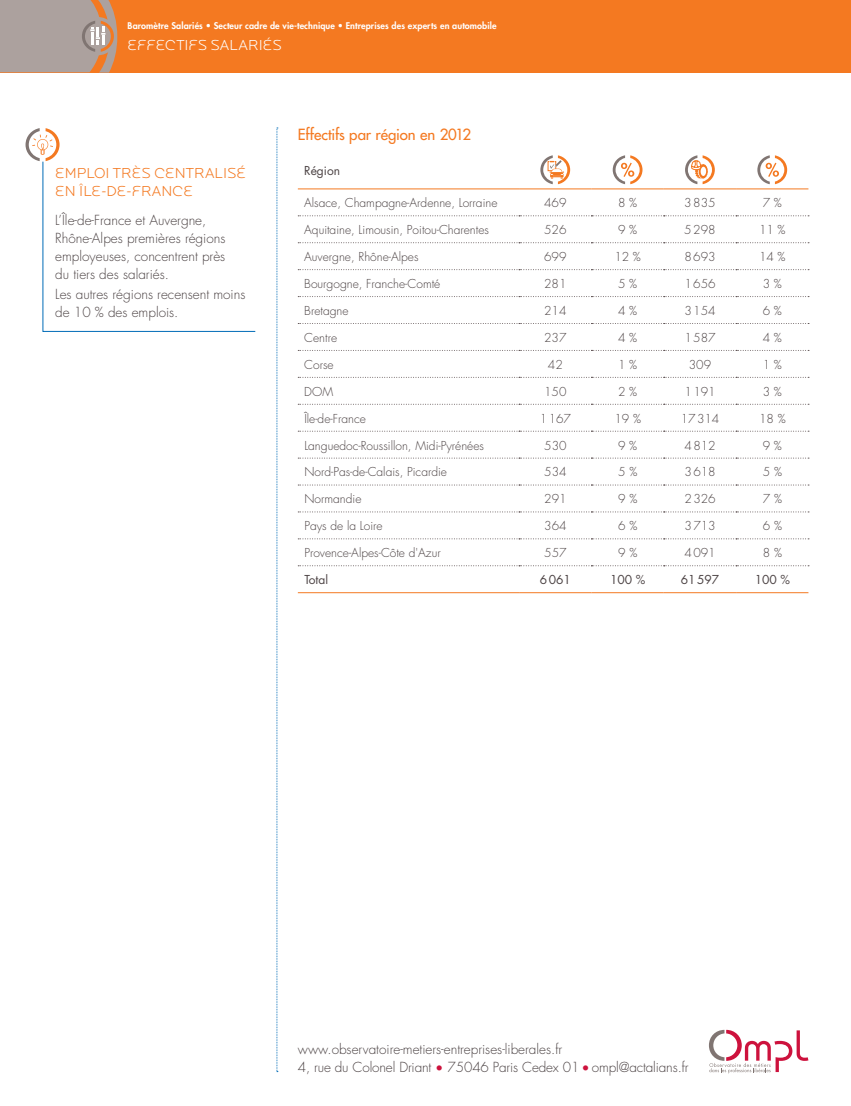
<style>
.page{position:relative;width:851px;height:1106px;background:#fff}
.page>*{position:absolute;margin:0;border:0;box-sizing:border-box;transform-origin:0 0}
.t1{font:300 15px/18px "Locator Display";color:#f47921}
.t2{font:500 15px "Futura Std";letter-spacing:-.01em;color:#f47921}
.t3{font:300 15px "Locator Display";color:#fff}
.t4{font:300 13.5px/18px "Futura Std";color:#4c4344}
.t5{font:300 12px "Futura Std";color:#4c4344}
.t6{font:12px "Futura Std";color:#4c4344}
.t7{font:800 9px "Futura Std";letter-spacing:.01em;color:#fff}
.s1{color:#cd123d}
</style>
<div class="page">
<div style="left:0;top:0;width:850px;height:72px;background:#f47921"></div>
<svg style="left:276px;top:128px;width:2px;height:944px;background:#c4dced"></svg>
<svg style="left:0;top:0;width:117px;height:73px;background:#b29e95"></svg>
<svg style="left:709px;top:1029px;width:99px;height:44px"></svg>
<svg style="left:298px;top:189px;width:510px;height:351px"></svg>
<svg style="left:298px;top:215px;width:510px;height:1px"></svg>
<svg style="left:298px;top:242px;width:510px;height:1px"></svg>
<svg style="left:298px;top:269px;width:510px;height:1px"></svg>
<svg style="left:298px;top:296px;width:510px;height:1px"></svg>
<svg style="left:298px;top:323px;width:510px;height:1px"></svg>
<svg style="left:298px;top:350px;width:510px;height:1px"></svg>
<svg style="left:298px;top:377px;width:510px;height:1px"></svg>
<svg style="left:298px;top:404px;width:510px;height:1px"></svg>
<svg style="left:298px;top:431px;width:510px;height:1px"></svg>
<svg style="left:298px;top:458px;width:510px;height:1px"></svg>
<svg style="left:298px;top:484px;width:510px;height:1px"></svg>
<svg style="left:298px;top:511px;width:510px;height:1px"></svg>
<svg style="left:298px;top:538px;width:510px;height:1px"></svg>
<svg style="left:298px;top:565px;width:510px;height:1px"></svg>
<hr style="left:298px;top:188px;width:221px;height:1px;background:#f47921">
<hr style="left:519px;top:188px;width:72px;height:1px;background:#f47921">
<hr style="left:591px;top:188px;width:72px;height:1px;background:#f47921">
<hr style="left:663px;top:188px;width:73px;height:1px;background:#f47921">
<hr style="left:736px;top:188px;width:72px;height:1px;background:#f47921">
<hr style="left:298px;top:592px;width:221px;height:1px;background:#f47921">
<hr style="left:519px;top:592px;width:72px;height:1px;background:#f47921">
<hr style="left:591px;top:592px;width:72px;height:1px;background:#f47921">
<hr style="left:663px;top:592px;width:73px;height:1px;background:#f47921">
<hr style="left:736px;top:592px;width:72px;height:1px;background:#f47921">
<svg style="left:540px;top:155px;width:30px;height:29px"></svg>
<svg style="left:612px;top:155px;width:30px;height:29px"></svg>
<svg style="left:685px;top:155px;width:29px;height:29px"></svg>
<svg style="left:757px;top:155px;width:30px;height:29px"></svg>
<svg style="left:26px;top:128px;width:230px;height:204px"></svg>
<p class="t7" style="left:128px;top:20px;width:370px">Baromètre Salariés • Secteur cadre de vie-technique • Entreprises des experts en automobile</p>
<p class="t3" style="left:128px;top:36px;width:156px">EFFECTIFS SALARIÉS</p>
<p class="t1" style="left:55px;top:163px;width:192px">EMPLOI TRÈS CENTRALISÉ<br>EN ÎLE-DE-FRANCE</p>
<p class="t4" style="left:55px;top:211px;width:172px">L’Île-de-France et Auvergne,<br>Rhône-Alpes premières régions employeuses, concentrent près du tiers des salariés.</p>
<p class="t4" style="left:55px;top:285px;width:192px">Les autres régions recensent moins de 10 % des emplois.</p>
<p class="t2" style="left:298px;top:125px;width:175px">Effectifs par région en 2012</p>
<p class="t6" style="left:304px;top:163px;width:37px">Région</p>
<p class="t5" style="left:304px;top:196px;width:195px">Alsace, Champagne-Ardenne, Lorraine</p>
<p class="t5" style="left:544px;top:196px;width:24px">469</p>
<p class="t5" style="left:618px;top:196px;width:21px">8 %</p>
<p class="t5" style="left:684px;top:196px;width:33px">3835</p>
<p class="t5" style="left:762px;top:196px;width:21px">7 %</p>
<p class="t5" style="left:304px;top:222px;width:186px">Aquitaine, Limousin, Poitou-Charentes</p>
<p class="t5" style="left:544px;top:222px;width:24px">526</p>
<p class="t5" style="left:618px;top:222px;width:21px">9 %</p>
<p class="t5" style="left:684px;top:222px;width:33px">5298</p>
<p class="t5" style="left:758px;top:222px;width:28px">11 %</p>
<p class="t5" style="left:304px;top:249px;width:116px">Auvergne, Rhône-Alpes</p>
<p class="t5" style="left:544px;top:249px;width:24px">699</p>
<p class="t5" style="left:614px;top:249px;width:28px">12 %</p>
<p class="t5" style="left:684px;top:249px;width:33px">8693</p>
<p class="t5" style="left:758px;top:249px;width:28px">14 %</p>
<p class="t5" style="left:304px;top:276px;width:137px">Bourgogne, Franche-Comté</p>
<p class="t5" style="left:544px;top:276px;width:24px">281</p>
<p class="t5" style="left:618px;top:276px;width:21px">5 %</p>
<p class="t5" style="left:684px;top:276px;width:33px">1656</p>
<p class="t5" style="left:762px;top:276px;width:21px">3 %</p>
<p class="t5" style="left:304px;top:303px;width:46px">Bretagne</p>
<p class="t5" style="left:544px;top:303px;width:24px">214</p>
<p class="t5" style="left:618px;top:303px;width:21px">4 %</p>
<p class="t5" style="left:684px;top:303px;width:33px">3154</p>
<p class="t5" style="left:762px;top:303px;width:21px">6 %</p>
<p class="t5" style="left:304px;top:330px;width:34px">Centre</p>
<p class="t5" style="left:544px;top:330px;width:24px">237</p>
<p class="t5" style="left:618px;top:330px;width:21px">4 %</p>
<p class="t5" style="left:684px;top:330px;width:33px">1587</p>
<p class="t5" style="left:762px;top:330px;width:21px">4 %</p>
<p class="t5" style="left:304px;top:357px;width:31px">Corse</p>
<p class="t5" style="left:548px;top:357px;width:16px">42</p>
<p class="t5" style="left:618px;top:357px;width:21px">1 %</p>
<p class="t5" style="left:688px;top:357px;width:24px">309</p>
<p class="t5" style="left:762px;top:357px;width:21px">1 %</p>
<p class="t5" style="left:304px;top:384px;width:30px">DOM</p>
<p class="t5" style="left:544px;top:384px;width:24px">150</p>
<p class="t5" style="left:618px;top:384px;width:21px">2 %</p>
<p class="t5" style="left:684px;top:384px;width:33px">1191</p>
<p class="t5" style="left:762px;top:384px;width:21px">3 %</p>
<p class="t5" style="left:304px;top:411px;width:63px">Île-de-France</p>
<p class="t5" style="left:539px;top:411px;width:33px">1167</p>
<p class="t5" style="left:614px;top:411px;width:28px">19 %</p>
<p class="t5" style="left:680px;top:411px;width:40px">17314</p>
<p class="t5" style="left:759px;top:411px;width:28px">18 %</p>
<p class="t5" style="left:304px;top:438px;width:181px">Languedoc-Roussillon, Midi-Pyrénées</p>
<p class="t5" style="left:544px;top:438px;width:24px">530</p>
<p class="t5" style="left:618px;top:438px;width:21px">9 %</p>
<p class="t5" style="left:684px;top:438px;width:33px">4812</p>
<p class="t5" style="left:762px;top:438px;width:21px">9 %</p>
<p class="t5" style="left:304px;top:465px;width:144px">Nord-Pas-de-Calais, Picardie</p>
<p class="t5" style="left:544px;top:465px;width:24px">534</p>
<p class="t5" style="left:618px;top:465px;width:21px">5 %</p>
<p class="t5" style="left:684px;top:465px;width:33px">3618</p>
<p class="t5" style="left:762px;top:465px;width:21px">5 %</p>
<p class="t5" style="left:304px;top:492px;width:59px">Normandie</p>
<p class="t5" style="left:544px;top:492px;width:24px">291</p>
<p class="t5" style="left:618px;top:492px;width:21px">9 %</p>
<p class="t5" style="left:684px;top:492px;width:33px">2326</p>
<p class="t5" style="left:762px;top:492px;width:21px">7 %</p>
<p class="t5" style="left:304px;top:518px;width:80px">Pays de la Loire</p>
<p class="t5" style="left:544px;top:518px;width:24px">364</p>
<p class="t5" style="left:618px;top:518px;width:21px">6 %</p>
<p class="t5" style="left:684px;top:518px;width:33px">3713</p>
<p class="t5" style="left:762px;top:518px;width:21px">6 %</p>
<p class="t5" style="left:304px;top:545px;width:138px">Provence-Alpes-Côte d'Azur</p>
<p class="t5" style="left:544px;top:545px;width:24px">557</p>
<p class="t5" style="left:618px;top:545px;width:21px">9 %</p>
<p class="t5" style="left:684px;top:545px;width:33px">4091</p>
<p class="t5" style="left:762px;top:545px;width:21px">8 %</p>
<p class="t6" style="left:304px;top:572px;width:25px">Total</p>
<p class="t6" style="left:540px;top:572px;width:33px">6061</p>
<p class="t6" style="left:610px;top:572px;width:37px">100 %</p>
<p class="t6" style="left:680px;top:572px;width:40px">61597</p>
<p class="t6" style="left:754px;top:572px;width:37px">100 %</p>
<p class="t4" style="left:298px;top:1040px;width:392px">www.observatoire-metiers-entreprises-liberales.fr<br>4, rue du Colonel Driant <span class="s1">•</span> 75046 Paris Cedex 01 <span class="s1">•</span> ompl@actalians.fr</p>
</div>
